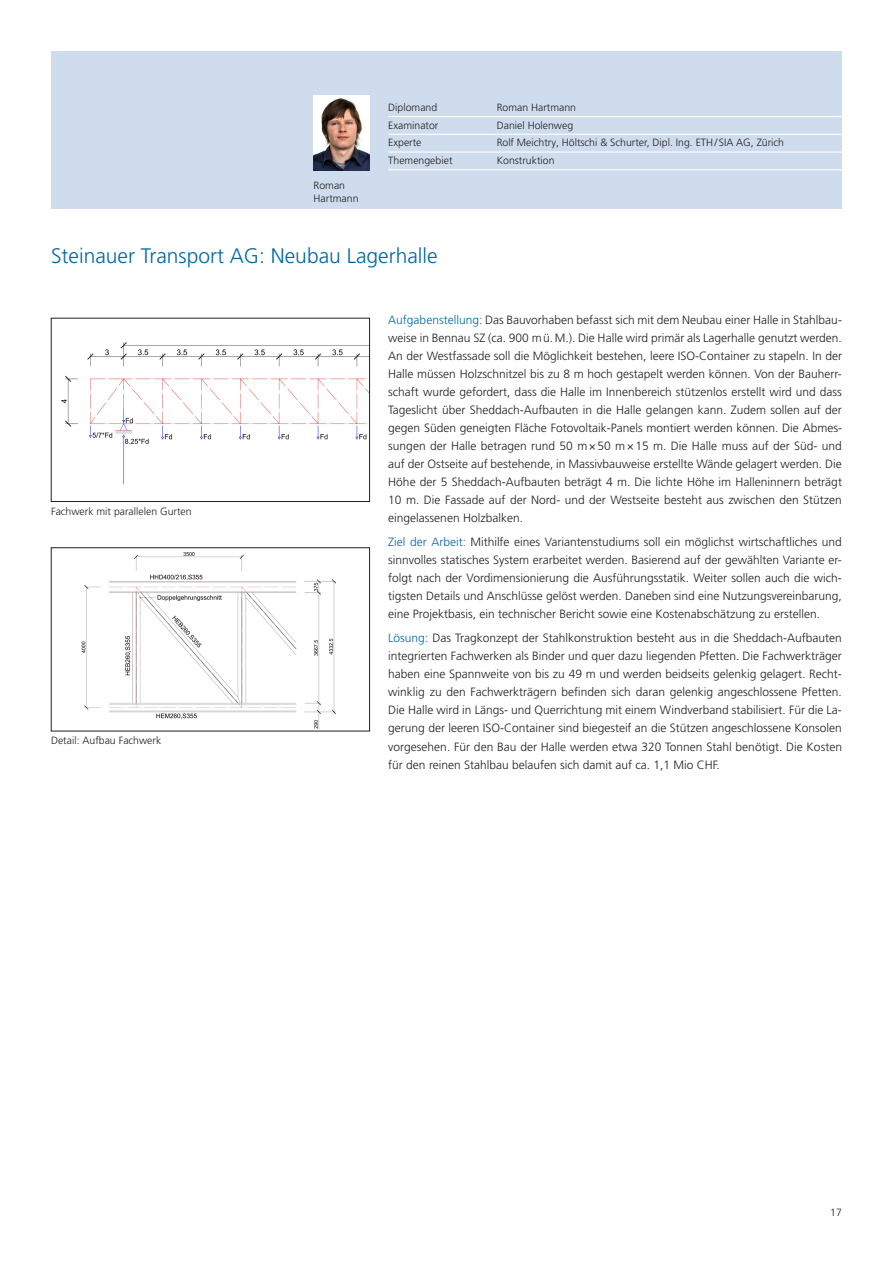
<style>
.page{position:relative;width:893px;height:1263px;background:#fff}
.page>*{position:absolute;margin:0;border:0;box-sizing:border-box;transform-origin:0 0}
.t1{font:300 21px "Frutiger LT Pro";color:#0068a5}
.t2{font:300 12px/18px "Frutiger LT Pro";color:#231f20;text-align:justify}
.t3{font:300 10.5px/13.5px "Frutiger LT Pro";color:#231f20}
.s1{color:#0068a5}
</style>
<div class="page">
<div style="left:51px;top:51px;width:791px;height:157px;background:#cedced"></div>
<img style="left:61px;top:342px;width:307px;height:143px">
<div style="left:51px;top:318px;width:319px;height:184px;border:1px solid #231f20"></div>
<img style="left:81px;top:552px;width:255px;height:177px">
<div style="left:51px;top:547px;width:319px;height:184px;border:1px solid #231f20"></div>
<hr style="left:388px;top:116px;width:454px;height:1px;background:#fff">
<hr style="left:388px;top:134px;width:454px;height:1px;background:#fff">
<hr style="left:388px;top:151px;width:454px;height:2px;background:#fff">
<hr style="left:388px;top:169px;width:454px;height:1px;background:#fff">
<img style="left:314px;top:95px;width:56px;height:75px">
<p class="t3" style="left:314px;top:178px;width:46px">Roman<br>Hartmann</p>
<p class="t3" style="left:388px;top:101px;width:51px">Diplomand</p>
<p class="t3" style="left:497px;top:101px;width:81px">Roman Hartmann</p>
<p class="t3" style="left:388px;top:118px;width:52px">Examinator</p>
<p class="t3" style="left:497px;top:118px;width:78px">Daniel Holenweg</p>
<p class="t3" style="left:388px;top:136px;width:35px">Experte</p>
<p class="t3" style="left:497px;top:136px;width:289px">Rolf Meichtry, Höltschi &amp; Schurter, Dipl. Ing. ETH/ SIA AG, Zürich</p>
<p class="t3" style="left:388px;top:154px;width:66px">Themengebiet</p>
<p class="t3" style="left:497px;top:154px;width:59px">Konstruktion</p>
<h1 class="t1" style="left:51px;top:243px;width:388px">Steinauer Transport AG: Neubau Lagerhalle</h1>
<p class="t3" style="left:51px;top:504px;width:142px">Fachwerk mit parallelen Gurten</p>
<p class="t3" style="left:51px;top:734px;width:112px">Detail: Aufbau Fachwerk</p>
<p class="t2" style="left:388px;top:311px;width:455px"><span class="s1">Aufgabenstellung:</span> Das Bauvorhaben befasst sich mit dem Neubau einer Halle in Stahlbau&shy;weise in Bennau SZ (ca. 900 mü.M.). Die Halle wird primär als Lagerhalle genutzt werden.<br>An der Westfassade soll die Möglichkeit bestehen, leere ISO-Container zu stapeln. In der Halle müssen Holzschnitzel bis zu 8 m hoch gestapelt werden können. Von der Bauherr&shy;schaft wurde gefordert, dass die Halle im Innenbereich stützenlos erstellt wird und dass Tageslicht über Sheddach-Aufbauten in die Halle gelangen kann. Zudem sollen auf der gegen Süden geneigten Fläche Fotovoltaik-Panels montiert werden können. Die Abmes&shy;sungen der Halle betragen rund 50 m×50 m×15 m. Die Halle muss auf der Süd- und auf der Ostseite auf bestehende, in Massivbauweise erstellte Wände gelagert werden. Die Höhe der 5 Sheddach-Aufbauten beträgt 4 m. Die lichte Höhe im Halleninnern beträgt 10 m. Die Fassade auf der Nord- und der Westseite besteht aus zwischen den Stützen eingelassenen Holzbalken.</p>
<p class="t2" style="left:388px;top:533px;width:455px"><span class="s1">Ziel der Arbeit:</span> Mithilfe eines Variantenstudiums soll ein möglichst wirtschaftliches und sinnvolles statisches System erarbeitet werden. Basierend auf der gewählten Variante er&shy;folgt nach der Vordimensionierung die Ausführungsstatik. Weiter sollen auch die wich&shy;tigsten Details und Anschlüsse gelöst werden. Daneben sind eine Nutzungsvereinbarung, eine Projektbasis, ein technischer Bericht sowie eine Kostenabschätzung zu erstellen.</p>
<p class="t2" style="left:388px;top:629px;width:455px"><span class="s1">Lösung:</span> Das Tragkonzept der Stahlkonstruktion besteht aus in die Sheddach-Aufbauten integrierten Fachwerken als Binder und quer dazu liegenden Pfetten. Die Fachwerkträger haben eine Spannweite von bis zu 49 m und werden beidseits gelenkig gelagert. Recht&shy;winklig zu den Fachwerkträgern befinden sich daran gelenkig angeschlossene Pfetten.<br>Die Halle wird in Längs- und Querrichtung mit einem Windverband stabilisiert. Für die La&shy;gerung der leeren ISO-Container sind biegesteif an die Stützen angeschlossene Konsolen vorgesehen. Für den Bau der Halle werden etwa 320 Tonnen Stahl benötigt. Die Kosten für den reinen Stahlbau belaufen sich damit auf ca. 1,1 Mio CHF.</p>
<p class="t3" style="left:830px;top:1206px;width:13px">17</p>
</div>
